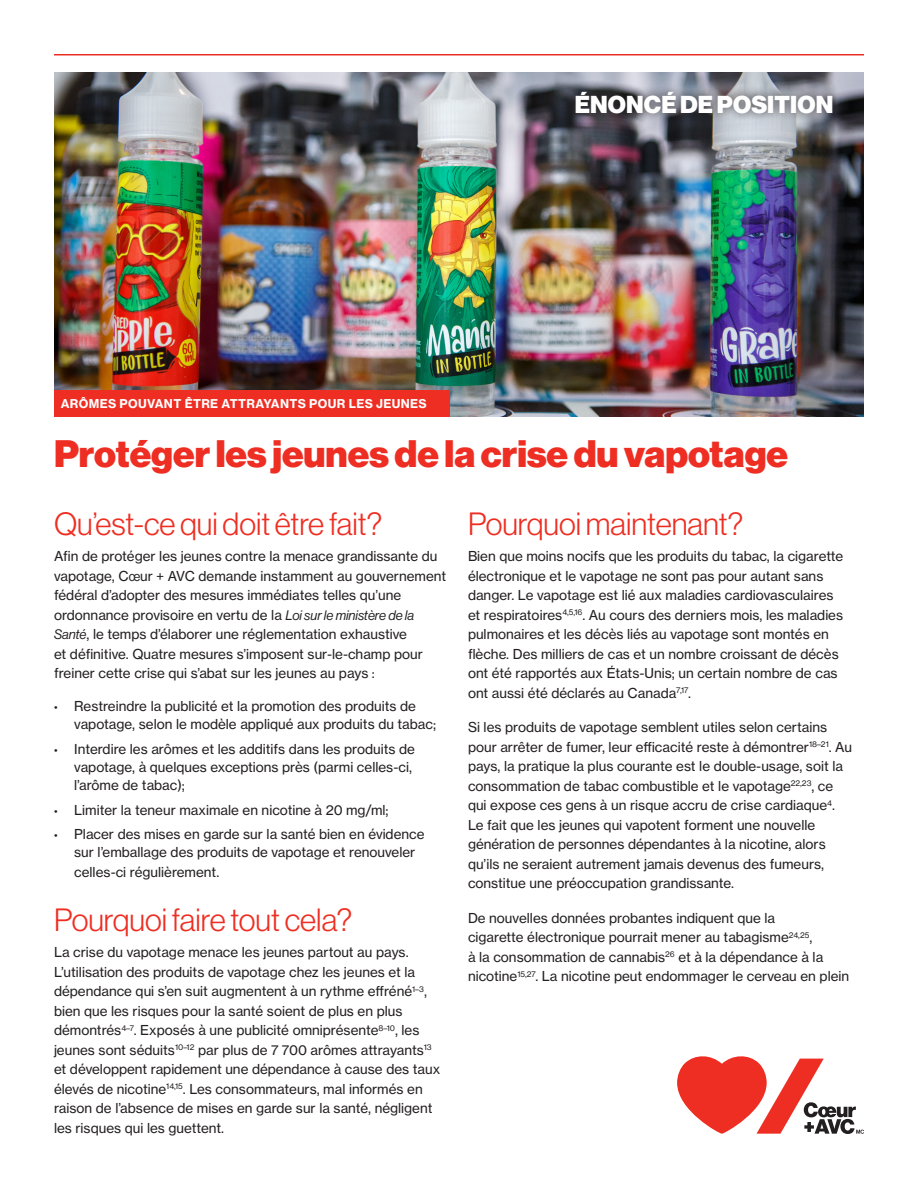
<style>
.page{position:relative;width:918px;height:1188px;background:#fff}
.page>*{position:absolute;margin:0;border:0;box-sizing:border-box;transform-origin:0 0}
.t1{font:37.5px "N Haas Grotesk DS Pro 95 Blk";color:#ee2e22}
.subhead_1{font:31.5px "N Haas Grotesk DS Pro 45 Lt";color:#ee2e22}
.t2{font:24px "N Haas Grotesk DS Pro 95 Blk";letter-spacing:.005em;color:#fff}
.t3{font:13.5px/19.5px "N Haas Grotesk TX Pro 55 Rg";color:#231f20}
.t4{font:12px "N Haas Grotesk TX Pro 75 Bd";letter-spacing:.025em;color:#fff}
.s1{font-family:"N Haas Grotesk DS Pro 55 Rg"}
.s2{font-family:"N Haas Grotesk DS Pro 56 It"}
.s3{font-size:10.5px}
</style>
<div class="page">
<hr style="left:54px;top:54px;width:810px;height:2px;background:#ee2e22">
<svg style="left:677px;top:1056px;width:187px;height:78px"></svg>
<img style="left:54px;top:72px;width:810px;height:345px">
<div style="left:566px;top:83px;width:276px;height:40px;background:#231f20;opacity:.75"></div>
<div style="left:54px;top:390px;width:396px;height:27px;background:#ee2e22"></div>
<p class="t4" style="left:61px;top:396px;width:368px">ARÔMES POUVANT ÊTRE ATTRAYANTS POUR LES JEUNES</p>
<p class="t2" style="left:575px;top:90px;width:260px">ÉNONCÉ DE POSITION</p>
<p class="t1" style="left:54px;top:432px;width:736px">Protéger les jeunes de la crise du vapotage</p>
<p class="subhead_1" style="left:54px;top:506px;width:330px">Qu’est-ce qui doit être fait?</p>
<p class="t3" style="left:54px;top:546px;width:394px">Afin de protéger les jeunes contre la menace grandissante du vapotage, C<span class="s1">œ</span>ur + AVC demande instamment au gouvernement fédéral d’adopter des mesures immédiates telles qu’une ordonnance provisoire en vertu de la <span class="s2">Loi sur le ministère de la Santé</span>, le temps d’élaborer une réglementation exhaustive<br>et définitive. Quatre mesures s’imposent sur-le-champ pour freiner cette crise qui s’abat sur les jeunes au pays :</p>
<p class="t3" style="left:74px;top:697px;width:363px;line-height:18px;text-indent:-20px"><span class="s3">•</span> Restreindre la publicité et la promotion des produits de vapotage, selon le modèle appliqué aux produits du tabac;</p>
<p class="t3" style="left:74px;top:740px;width:342px;line-height:18px;text-indent:-20px"><span class="s3">•</span> Interdire les arômes et les additifs dans les produits de vapotage, à quelques exceptions près (parmi celles-ci, l’arôme de tabac);</p>
<p class="t3" style="left:54px;top:800px;width:336px"><span class="s3">•</span> Limiter la teneur maximale en nicotine à 20 mg/ml;</p>
<p class="t3" style="left:74px;top:825px;width:352px;line-height:18px;text-indent:-20px"><span class="s3">•</span> Placer des mises en garde sur la santé bien en évidence sur l’emballage des produits de vapotage et renouveler</p>
<p class="t3" style="left:74px;top:862px;width:147px">celles-ci régulièrement.</p>
<p class="subhead_1" style="left:54px;top:902px;width:300px">Pourquoi faire tout cela?</p>
<p class="t3" style="left:54px;top:942px;width:388px">La crise du vapotage menace les jeunes partout au pays.<br>L’utilisation des produits de vapotage chez les jeunes et la dépendance qui s’en suit augmentent à un rythme effréné<sup>1–3</sup>, bien que les risques pour la santé soient de plus en plus démontrés<sup>4–7</sup>. Exposés à une publicité omniprésente<sup>8–10</sup>, les jeunes sont séduits<sup>10–12</sup> par plus de 7 700 arômes attrayants<sup>13 </sup>et développent rapidement une dépendance à cause des taux élevés de nicotine<sup>14,15</sup>. Les consommateurs, mal informés en raison de l’absence de mises en garde sur la santé, négligent les risques qui les guettent.</p>
<p class="subhead_1" style="left:468px;top:506px;width:277px">Pourquoi maintenant?</p>
<p class="t3" style="left:468px;top:546px;width:377px">Bien que moins nocifs que les produits du tabac, la cigarette électronique et le vapotage ne sont pas pour autant sans danger. Le vapotage est lié aux maladies cardiovasculaires et respiratoires<sup>4,5,16</sup>. Au cours des derniers mois, les maladies pulmonaires et les décès liés au vapotage sont montés en flèche. Des milliers de cas et un nombre croissant de décès ont été rapportés aux États-Unis; un certain nombre de cas ont aussi été déclarés au Canada<sup>7,17</sup>.</p>
<p class="t3" style="left:468px;top:717px;width:386px">Si les produits de vapotage semblent utiles selon certains pour arrêter de fumer, leur efficacité reste à démontrer<sup>18–21</sup>. Au pays, la pratique la plus courante est le double-usage, soit la consommation de tabac combustible et le vapotage<sup>22,23</sup>, ce qui expose ces gens à un risque accru de crise cardiaque<sup>4</sup>.<br>Le fait que les jeunes qui vapotent forment une nouvelle génération de personnes dépendantes à la nicotine, alors qu’ils ne seraient autrement jamais devenus des fumeurs, constitue une préoccupation grandissante.</p>
<p class="t3" style="left:468px;top:908px;width:383px">De nouvelles données probantes indiquent que la<br>cigarette électronique pourrait mener au tabagisme<sup>24,25</sup>,<br>à la consommation de cannabis<sup>26</sup> et à la dépendance à la nicotine<sup>15,27</sup>. La nicotine peut endommager le cerveau en plein</p>
</div>
